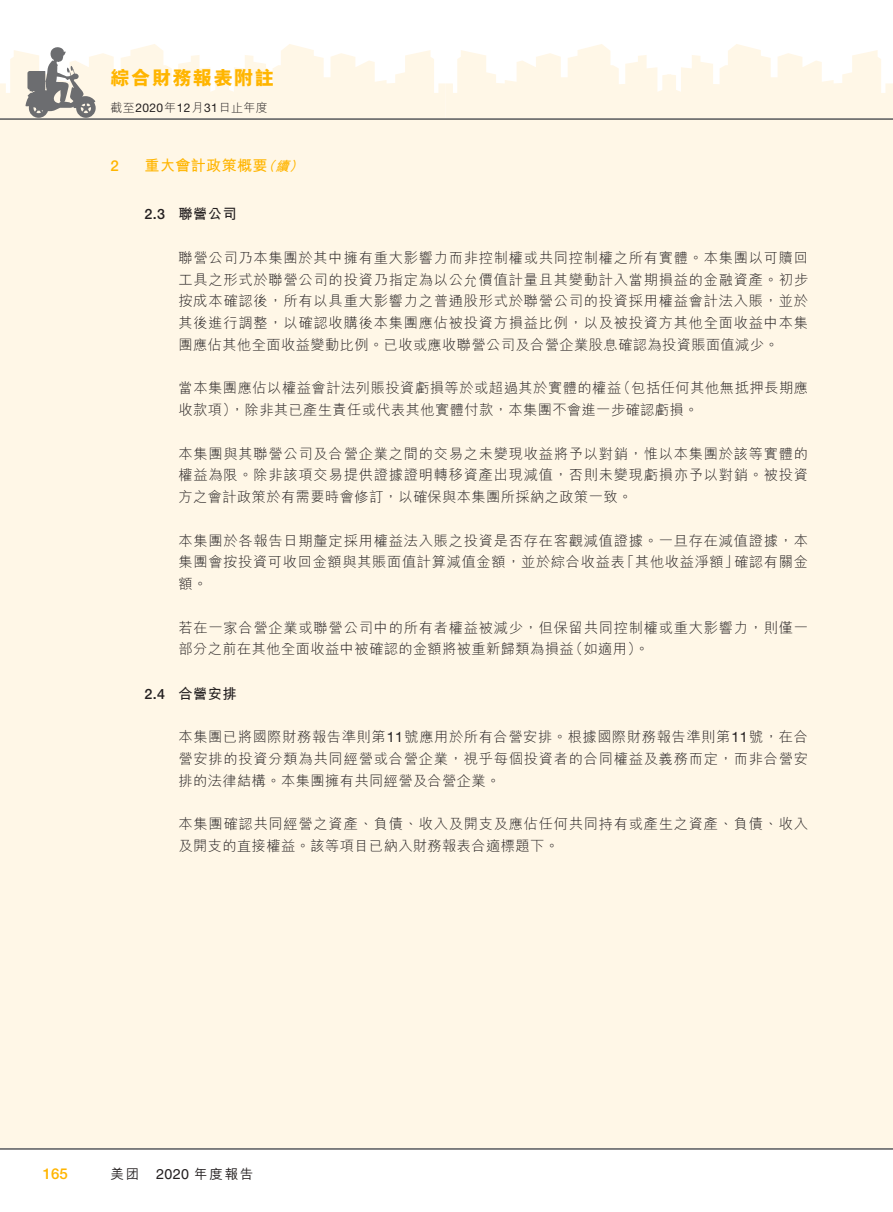
<style>
.page{position:relative;width:893px;height:1212px;background:#fff}
.page>*{position:absolute;margin:0;border:0;box-sizing:border-box;transform-origin:0 0}
.t1{font:800 19.5px "M Hei HK";letter-spacing:.055em;color:#ffb500}
.t2{font:700 15px "M Hei HK";letter-spacing:.03em;color:#ffb500}
.t3{font:500 15px "Helvetica Neue LT Std";color:#ffb500}
.t4{font:300 14.25px/21.8px "M Hei HK";letter-spacing:.035em;color:#231f20;text-align:justify}
.t5{font:300 14.25px/21.8px "M Hei HK";letter-spacing:.055em;color:#231f20}
.t6{font:14.25px "Helvetica LT Std";color:#231f20}
.t7{font:700 14.25px "M Hei HK";letter-spacing:.03em;color:#231f20}
.t8{font:500 14.25px "Helvetica Neue LT Std";color:#231f20}
.t9{font:italic 700 13.5px "M Hei HK";color:#ffb500}
.t10{font:500 13.5px "M Hei HKS";color:#231f20}
.t11{font:300 12px "M Hei HK";letter-spacing:.03em;color:#231f20}
.s1{font-family:"Helvetica Neue LT Std";font-weight:400}
.s2{font-family:"M Hei HK";font-weight:500;font-size:13.5px}
</style>
<div class="page">
<div style="left:0;top:119px;width:893px;height:1093px;background:#fff7e7"></div>
<div style="left:0;top:1148px;width:893px;height:64px;background:#fff"></div>
<hr style="left:0;top:1148px;width:893px;height:2px;background:#57585a">
<svg style="left:0;top:44px;width:893px;height:74px"></svg>
<hr style="left:0;top:118px;width:893px;height:2px;background:#57585a">
<h1 class="t1" style="left:111px;top:65px;width:165px">綜合財務報表附註</h1>
<p class="t11" style="left:111px;top:102px;width:159px">截至<span class="s1">2020</span>年<span class="s1">12</span>月<span class="s1">31</span>日止年度</p>
<p class="t3" style="left:111px;top:156px;width:10px">2</p>
<p class="t2" style="left:145px;top:154px;width:124px">重大會計政策概要</p>
<p class="t9" style="left:261px;top:156px;width:20px">（</p>
<p class="t9" style="left:289px;top:156px;width:20px">(</p>
<p class="t9" style="left:275px;top:156px;width:20px">續</p>
<p class="t8" style="left:145px;top:206px;width:22px">2.3</p>
<p class="t8" style="left:145px;top:685px;width:22px">2.4</p>
<p class="t7" style="left:179px;top:204px;width:60px">聯營公司</p>
<p class="t4" style="left:179px;top:246px;width:631px">聯營公司乃本集團於其中擁有重大影響力而非控制權或共同控制權之所有實體。本集團以可贖回工具之形式於聯營公司的投資乃指定為以公允價值計量且其變動計入當期損益的金融資產。初步按成本確認後，所有以具重大影響力之普通股形式於聯營公司的投資採用權益會計法入賬，並於其後進行調整，以確認收購後本集團應佔被投資方損益比例，以及被投資方其他全面收益中本集團應佔其他全面收益變動比例。已收或應收聯營公司及合營企業股息確認為投資賬面值減少。</p>
<p class="t4" style="left:616px;top:377px;width:193px">（包括任何其他無抵押長期應</p>
<p class="t4" style="left:179px;top:377px;width:521px">當本集團應佔以權益會計法列賬投資虧損等於或超過其於實體的權益<br>收款項，）除非其已產生責任或代表其他實體付款，本集團不會進一步確認虧損。</p>
<p class="t4" style="left:179px;top:442px;width:631px">本集團與其聯營公司及合營企業之間的交易之未變現收益將予以對銷，惟以本集團於該等實體的權益為限。除非該項交易提供證據證明轉移資產出現減值，否則未變現虧損亦予以對銷。被投資方之會計政策於有需要時會修訂，以確保與本集團所採納之政策一致。</p>
<p class="t5" style="left:179px;top:529px;width:631px;text-align:right">本集團於各報告日期釐定採用權益法入賬之投資是否存在客觀減值證據。一旦存在減值證據，本確認有關金</p>
<p class="t4" style="left:179px;top:551px;width:448px">集團會按投資可收回金額與其賬面值計算減值金額，並於綜合收益表額。</p>
<p class="t5" style="left:569px;top:616px;width:241px;text-indent:-390px">若在一家合營企業或聯營公司中的所有者權益被減少，但保留共同控制權或重大影響力，則僅一（如適用。(</p>
<p class="t4" style="left:620px;top:551px;width:120px">「其他收益淨額」</p>
<p class="t4" style="left:179px;top:638px;width:397px">部分之前在其他全面收益中被確認的金額將被重新歸類為損益</p>
<p class="t7" style="left:179px;top:683px;width:60px">合營安排</p>
<p class="t4" style="left:179px;top:726px;width:631px">本集團已將國際財務報告準則第<span class="s1">11</span>號應用於所有合營安排。根據國際財務報告準則第<span class="s1">11</span>號，在合營安排的投資分類為共同經營或合營企業，視乎每個投資者的合同權益及義務而定，而非合營安排的法律結構。本集團擁有共同經營及合營企業。</p>
<p class="t5" style="left:179px;top:813px;width:631px">本集團確認共同經營之資產、負債、收入及開支及應佔任何共同持有或產生之資產、負債、收入及開支的直接權益。該等項目已納入財務報表合適標題下。</p>
<p class="t3" style="left:43px;top:1165px;width:27px">165</p>
<p class="t10" style="left:111px;top:1164px;width:30px">美團</p>
<p class="t6" style="left:156px;top:1165px;width:99px">2020 <span class="s2">年度報告</span></p>
</div>
